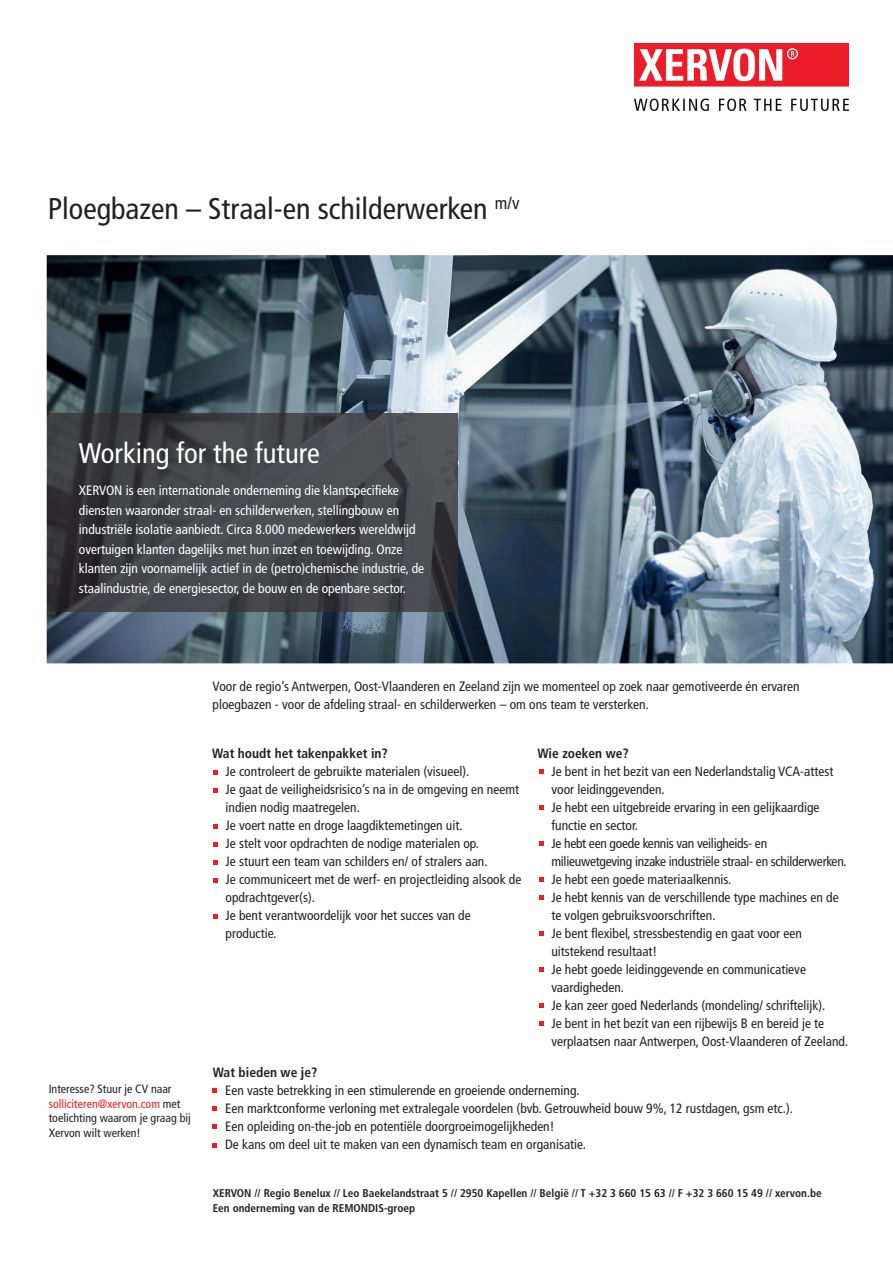
<style>
.page{position:relative;width:893px;height:1263px;background:#fff}
.page>*{position:absolute;margin:0;border:0;box-sizing:border-box;transform-origin:0 0}
.t1{font:condensed 30px "Frutiger LT Pro";color:#231f20}
.t2{font:condensed 28.5px "Frutiger LT Pro";color:#fff}
.t3{font:condensed 13.5px/18px "Frutiger LT Pro";color:#231f20}
.t4{font:condensed 13.5px/19.5px "Frutiger LT Pro";color:#fff}
.t5{font:700 condensed 13.5px "Frutiger LT Pro";color:#231f20}
.t6{font:condensed 12px/14.4px "Frutiger LT Pro";color:#231f20}
.t7{font:700 condensed 11.25px/15px "Frutiger LT Pro";color:#231f20}
.s1{color:#ee1d23}
</style>
<div class="page">
<img style="left:47px;top:255px;width:846px;height:408px">
<img style="left:635px;top:44px;width:213px;height:67px">
<img style="left:48px;top:413px;width:409px;height:199px">
<svg style="left:213px;top:770px;width:5px;height:4px"></svg>
<svg style="left:213px;top:788px;width:5px;height:4px"></svg>
<svg style="left:213px;top:824px;width:5px;height:4px"></svg>
<svg style="left:213px;top:842px;width:5px;height:4px"></svg>
<svg style="left:213px;top:860px;width:5px;height:4px"></svg>
<svg style="left:213px;top:878px;width:5px;height:4px"></svg>
<svg style="left:213px;top:914px;width:5px;height:4px"></svg>
<svg style="left:539px;top:769px;width:5px;height:5px"></svg>
<svg style="left:539px;top:805px;width:5px;height:5px"></svg>
<svg style="left:539px;top:841px;width:5px;height:5px"></svg>
<svg style="left:539px;top:877px;width:5px;height:5px"></svg>
<svg style="left:539px;top:895px;width:5px;height:5px"></svg>
<svg style="left:539px;top:931px;width:5px;height:5px"></svg>
<svg style="left:539px;top:967px;width:5px;height:5px"></svg>
<svg style="left:539px;top:1003px;width:5px;height:5px"></svg>
<svg style="left:539px;top:1021px;width:5px;height:5px"></svg>
<svg style="left:212px;top:1088px;width:5px;height:5px"></svg>
<svg style="left:212px;top:1106px;width:5px;height:5px"></svg>
<svg style="left:212px;top:1124px;width:5px;height:5px"></svg>
<svg style="left:212px;top:1143px;width:5px;height:4px"></svg>
<h1 class="t1" style="left:48px;top:191px;width:473px">Ploegbazen – Straal-en schilderwerken <sup>m/v</sup></h1>
<h2 class="t2" style="left:79px;top:436px;width:243px">Working for the future</h2>
<p class="t4" style="left:79px;top:481px;width:347px">XERVON is een internationale onderneming die klantspecifieke diensten waaronder straal- en schilderwerken, stellingbouw en industriële isolatie aanbiedt. Circa 8.000 medewerkers wereldwijd overtuigen klanten dagelijks met hun inzet en toewijding. Onze klanten zijn voornamelijk actief in de (petro)chemische industrie, de staalindustrie, de energiesector, de bouw en de openbare sector.</p>
<p class="t6" style="left:49px;top:1082px;width:144px">Interesse? Stuur je CV naar <span class="s1">solliciteren@xervon.com</span> met toelichting waarom je graag bij<br>Xervon wilt werken!</p>
<p class="t3" style="left:213px;top:678px;width:588px">Voor de regio’s Antwerpen, Oost-Vlaanderen en Zeeland zijn we momenteel op zoek naar gemotiveerde én ervaren ploegbazen - voor de afdeling straal- en schilderwerken – om ons team te versterken.</p>
<p class="t5" style="left:212px;top:745px;width:177px">Wat houdt het takenpakket in?</p>
<p class="t5" style="left:538px;top:745px;width:93px">Wie zoeken we?</p>
<p class="t3" style="left:551px;top:762px;width:298px">Je bent in het bezit van een Nederlandstalig VCA-attest voor leidinggevenden.<br>Je hebt een uitgebreide ervaring in een gelijkaardige functie en sector.<br>Je hebt een goede kennis van veiligheids- en milieuwetgeving inzake industriële straal- en schilderwerken.<br>Je hebt een goede materiaalkennis.<br>Je hebt kennis van de verschillende type machines en de te volgen gebruiksvoorschriften.<br>Je bent flexibel, stressbestendig en gaat voor een uitstekend resultaat!<br>Je hebt goede leidinggevende en communicatieve vaardigheden.<br>Je kan zeer goed Nederlands (mondeling/ schriftelijk).<br>Je bent in het bezit van een rijbewijs B en bereid je te verplaatsen naar Antwerpen, Oost-Vlaanderen of Zeeland.</p>
<p class="t3" style="left:225px;top:1082px;width:569px">Een vaste betrekking in een stimulerende en groeiende onderneming.<br>Een marktconforme verloning met extralegale voordelen (bvb. Getrouwheid bouw 9%, 12 rustdagen, gsm etc.).<br>Een opleiding on-the-job en potentiële doorgroeimogelijkheden!<br>De kans om deel uit te maken van een dynamisch team en organisatie.</p>
<p class="t3" style="left:226px;top:763px;width:297px">Je controleert de gebruikte materialen (visueel).<br>Je gaat de veiligheidsrisico’s na in de omgeving en neemt indien nodig maatregelen.<br>Je voert natte en droge laagdiktemetingen uit.<br>Je stelt voor opdrachten de nodige materialen op.<br>Je stuurt een team van schilders en/ of stralers aan.<br>Je communiceert met de werf- en projectleiding alsook de opdrachtgever(s).<br>Je bent verantwoordelijk voor het succes van de productie.</p>
<p class="t5" style="left:213px;top:1064px;width:106px">Wat bieden we je?</p>
<p class="t7" style="left:213px;top:1185px;width:610px">XERVON // Regio Benelux // Leo Baekelandstraat 5 // 2950 Kapellen // België // T +32 3 660 15 63 // F +32 3 660 15 49 // xervon.be<br>Een onderneming van de REMONDIS-groep</p>
</div>
